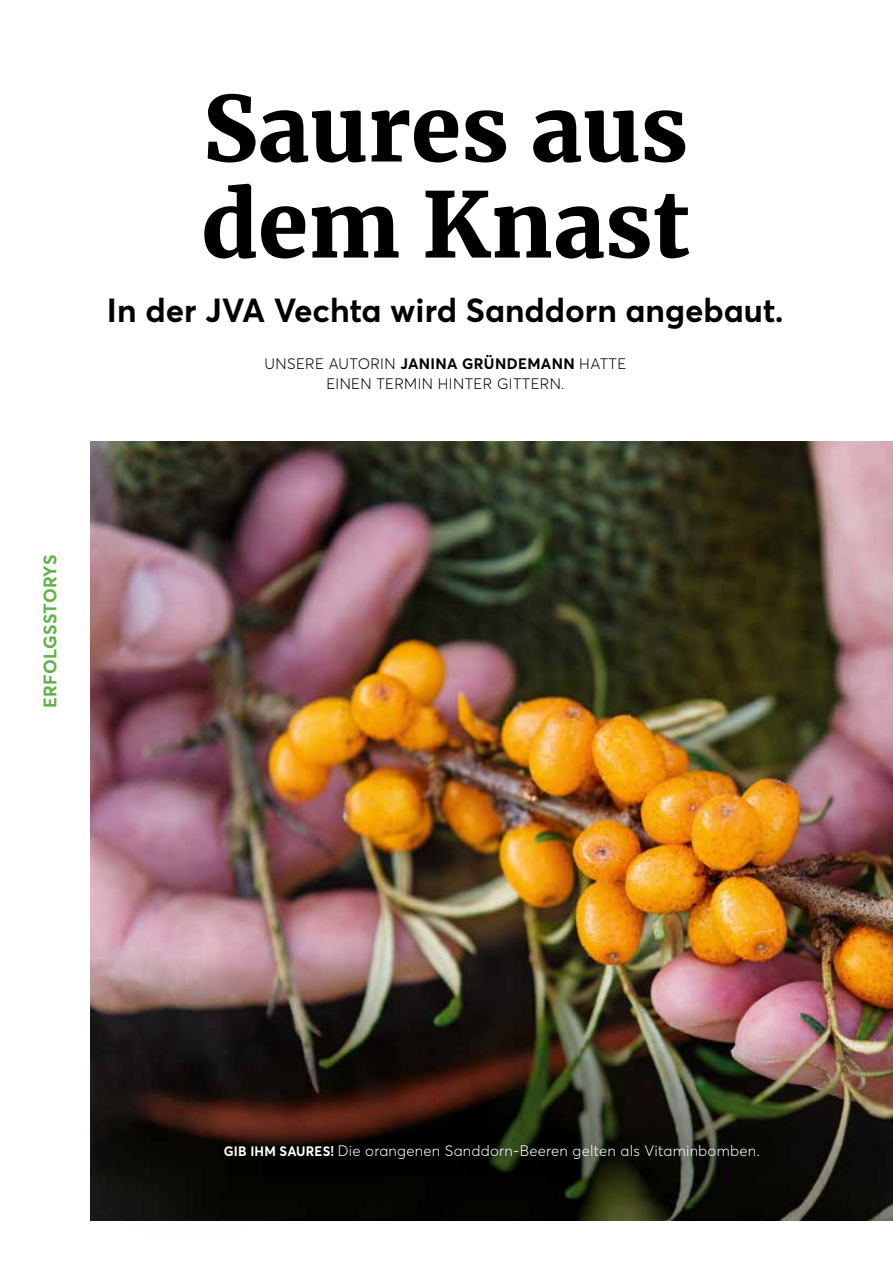
<style>
.page{position:relative;width:893px;height:1263px;background:#fff}
.page>*{position:absolute;margin:0;border:0;box-sizing:border-box;transform-origin:0 0}
.t1{font:900 90px/96px "Merriweather";letter-spacing:.005em;color:#000}
.t2{font:700 33px "Averta";color:#000}
.t3{font:700 18px "Averta";letter-spacing:.015em;color:#5fb345}
.t4{font:300 15px "Averta";letter-spacing:.015em;color:#fff}
.t5{font:300 15px/19.5px "Averta";letter-spacing:.025em;color:#000;text-align:center}
.s1{font-weight:700}
.s2{font-weight:700;font-size:13.5px}
</style>
<div class="page">
<img style="left:91px;top:442px;width:802px;height:778px">
<div style="left:203px;top:1122px;width:574px;height:57px;background:#000;opacity:.8"></div>
<h1 class="t1" style="left:201px;top:78px;width:490px">Saures aus dem Knast</h1>
<h2 class="t2" style="left:107px;top:290px;width:678px">In der JVA Vechta wird Sanddorn angebaut.</h2>
<p class="t5" style="left:265px;top:354px;width:363px">UNSERE AUTORIN <span class="s1">JANINA GRÜNDEMANN</span> HATTE<br>EINEN TERMIN HINTER GITTERN.</p>
<p class="t3" style="left:39px;top:708px;width:155px;rotate:-90deg">ERFOLGSSTORYS</p>
<p class="t4" style="left:224px;top:1141px;width:537px"><span class="s2">GIB IHM SAURES!</span> Die orangenen Sanddorn-Beeren gelten als Vitaminbomben.</p>
</div>
